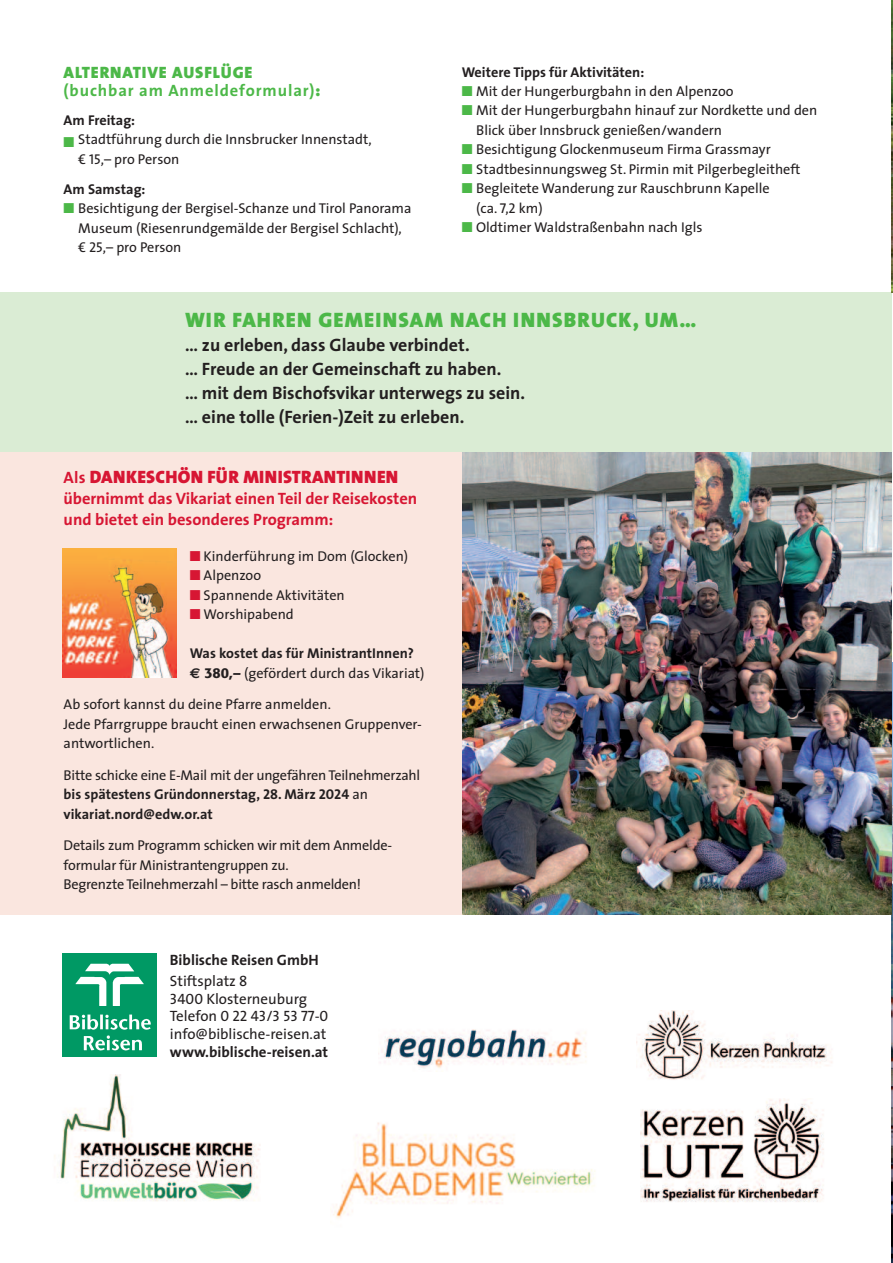
<style>
.page{position:relative;width:893px;height:1263px;background:#fff}
.page>*{position:absolute;margin:0;border:0;box-sizing:border-box;transform-origin:0 0}
.t1{font:900 21px "The Sans";letter-spacing:.055em;color:#4cb848}
.t2{font:700 18px/24px "The Sans";color:#231f20}
.t3{font:900 18px "The Sans";letter-spacing:.015em;color:#d71633}
.t4{font:700 16.5px/21px "The Sans";letter-spacing:-.005em;color:#d71633}
.t5{font:700 16.5px/18px "The Sans";letter-spacing:.055em;color:#4cb848}
.t6{font:700 15px/20.7px "The Sans";color:#231f20}
.t7{font:15px "The Sans";color:#231f20}
.t8{font:15px "The Sans Caps";color:#231f20}
.t9{font:14.25px/19.5px "The Sans";color:#231f20}
.t10{font:700 14.25px/19.5px "The Sans";color:#231f20}
.s1{font-weight:900}
.s2{color:#4cb848}
.s3{font-family:"The Sans Caps"}
.s4{font-weight:700;font-size:16.5px}
.s5{color:#d71633}
.s6{font-family:"Euro Sans"}
.s7{font-family:"Formata";font-weight:500}
.s8{font-weight:400}
.s9{font-family:"The Sans Bold Caps";font-weight:400}
.s10{font-family:"The Sans Caps";font-weight:400}
.s11{font-family:"The Sans"}
</style>
<div class="page">
<div style="left:0;top:293px;width:892px;height:171px;background:#daecd4"></div>
<img style="left:892px;top:663px;width:1px;height:599px">
<img style="left:892px;top:3px;width:1px;height:290px">
<img style="left:380px;top:1029px;width:207px;height:43px">
<img style="left:63px;top:953px;width:93px;height:103px">
<div style="left:0;top:453px;width:892px;height:461px;background:#fae6df"></div>
<img style="left:462px;top:453px;width:430px;height:461px">
<img style="left:63px;top:549px;width:114px;height:128px">
<img style="left:54px;top:1074px;width:206px;height:127px">
<img style="left:333px;top:1122px;width:262px;height:97px">
<img style="left:640px;top:1098px;width:184px;height:104px">
<img style="left:637px;top:1010px;width:195px;height:70px">
<p class="t5" style="left:64px;top:65px;width:258px"><span class="s1">ALTERNATIVE AUSFLÜGE </span>(buchbar am Anmeldeformular)<span class="s1">:</span></p>
<p class="t10" style="left:64px;top:111px;width:73px">Am Freitag:</p>
<p class="t9" style="left:78px;top:131px;width:295px;text-indent:-15px"><span class="s2">■</span> Stadtführung durch die Innsbrucker Innenstadt, € <span class="s3">15</span>,– pro Person</p>
<p class="t10" style="left:64px;top:180px;width:83px">Am Samstag:</p>
<p class="t9" style="left:78px;top:200px;width:335px;text-indent:-15px"><span class="s2">■</span> Besichtigung der Bergisel-Schanze und Tirol Panorama<br>Museum (Riesenrundgemälde der Bergisel Schlacht), € <span class="s3">25</span>,– pro Person</p>
<p class="t10" style="left:462px;top:63px;width:184px">Weitere Tipps für Aktivitäten:</p>
<p class="t9" style="left:462px;top:83px;width:273px"><span class="s2">■</span> Mit der Hungerburgbahn in den Alpenzoo</p>
<p class="t9" style="left:476px;top:102px;width:343px;text-indent:-15px"><span class="s2">■</span> Mit der Hungerburgbahn hinauf zur Nordkette und den<br>Blick über Innsbruck genießen/wandern</p>
<p class="t9" style="left:462px;top:141px;width:311px"><span class="s2">■</span> Besichtigung Glockenmuseum Firma Grassmayr</p>
<p class="t9" style="left:462px;top:161px;width:340px"><span class="s2">■</span> Stadtbesinnungsweg St. Pirmin mit Pilgerbegleitheft</p>
<p class="t9" style="left:476px;top:180px;width:295px;text-indent:-15px"><span class="s2">■</span> Begleitete Wanderung zur Rauschbrunn Kapelle (ca. <span class="s3">7,2</span> km)</p>
<p class="t9" style="left:462px;top:219px;width:242px"><span class="s2">■</span> Oldtimer Waldstraßenbahn nach Igls</p>
<h1 class="t1" style="left:185px;top:311px;width:513px">WIR FAHREN GEMEINSAM NACH INNSBRUCK, UM…</h1>
<p class="t2" style="left:185px;top:334px;width:342px">… zu erleben, dass Glaube verbindet.<br>… Freude an der Gemeinschaft zu haben.<br>… mit dem Bischofsvikar unterwegs zu sein. … eine tolle (Ferien-)Zeit zu erleben.</p>
<p class="t3" style="left:64px;top:470px;width:336px"><span class="s4">Als</span> DANKESCHÖN FÜR MINISTRANTINNEN</p>
<p class="t4" style="left:64px;top:489px;width:355px">übernimmt das Vikariat einen Teil der Reisekosten und bietet ein besonderes Programm:</p>
<p class="t9" style="left:190px;top:548px;width:220px"><span class="s5">■</span> Kinderführung im Dom (Glocken)</p>
<p class="t9" style="left:190px;top:567px;width:73px"><span class="s5">■</span> Alpenzoo</p>
<p class="t9" style="left:190px;top:587px;width:157px"><span class="s5">■</span> Spannende Aktivitäten</p>
<p class="t9" style="left:190px;top:606px;width:106px"><span class="s5">■</span> Worshipabend</p>
<p class="t10" style="left:190px;top:645px;width:236px">Was kostet das für MinistrantInnen? <span class="s6">€</span> <span class="s7">380,–</span> <span class="s8">(gefördert durch das Vikariat)</span></p>
<p class="t9" style="left:64px;top:696px;width:360px">Ab sofort kannst du deine Pfarre anmelden.<br>Jede Pfarrgruppe braucht einen erwachsenen Gruppenver&shy;antwortlichen.</p>
<p class="t10" style="left:64px;top:766px;width:358px"><span class="s8">Bitte schicke eine E-Mail mit der ungefähren Teilnehmerzahl </span>bis spätestens Gründonnerstag, <span class="s9">28.</span> März <span class="s9">2024</span> <span class="s8">an </span>vikariat.nord@edw.or.at</p>
<p class="t9" style="left:64px;top:837px;width:330px">Details zum Programm schicken wir mit dem Anmelde&shy;formular für Ministrantengruppen zu.<br>Begrenzte Teilnehmerzahl – bitte rasch anmelden!</p>
<p class="t6" style="left:170px;top:951px;width:150px">Biblische Reisen GmbH<br><span class="s8">Stiftsplatz</span> <span class="s10">8</span></p>
<p class="t7" style="left:170px;top:993px;width:139px"><span class="s3">3400</span> Klosterneuburg</p>
<p class="t8" style="left:170px;top:1011px;width:160px"><span class="s11">Telefon</span> 0 22 43/3 53 77-0</p>
<p class="t7" style="left:170px;top:1028px;width:158px">info@biblische-reisen.at</p>
<p class="t6" style="left:170px;top:1043px;width:160px">www.biblische-reisen.at</p>
</div>
